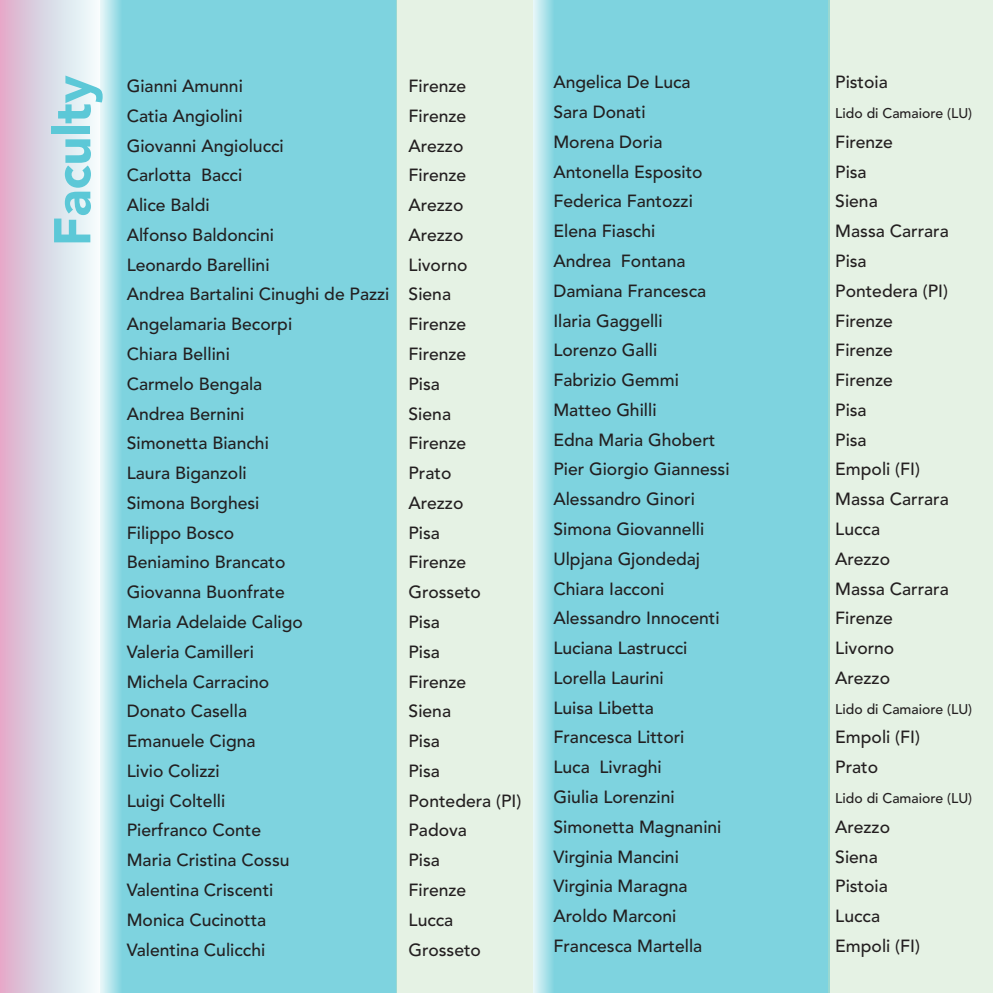
<style>
.page{position:relative;width:993px;height:993px;background:#fff}
.page>*{position:absolute;margin:0;border:0;box-sizing:border-box;transform-origin:0 0}
.t1{font:900 51.27px "Avenir LT Std";color:#5cc8d7}
.t2{font:500 17.5px/29.8px "Avenir LT Std";color:#231f20}
.t3{font:500 14px "Avenir LT Std";color:#231f20}
</style>
<div class="page">
<div style="left:532px;top:0;width:297px;height:992px;background:#7ed3df"></div>
<div style="left:828px;top:0;width:164px;height:992px;background:#e5f2e4"></div>
<svg style="left:532px;top:0;width:20px;height:992px;background:#c3e9eb"></svg>
<div style="left:100px;top:0;width:297px;height:992px;background:#7ed3df"></div>
<div style="left:396px;top:0;width:136px;height:992px;background:#e5f2e4"></div>
<svg style="left:102px;top:0;width:18px;height:992px;background:#b9e6ed"></svg>
<div style="left:0;top:0;width:102px;height:992px;background:linear-gradient(to right,#d8afcc,#eaffff)"></div>
<h1 class="t1" style="left:41px;top:246px;width:172px;rotate:-90deg">Faculty</h1>
<p class="t2" style="left:127px;top:71px;width:118px">Gianni Amunni</p>
<p class="t2" style="left:408px;top:71px;width:59px">Firenze</p>
<p class="t2" style="left:127px;top:101px;width:117px">Catia Angiolini</p>
<p class="t2" style="left:408px;top:101px;width:59px">Firenze</p>
<p class="t2" style="left:127px;top:131px;width:158px">Giovanni Angiolucci</p>
<p class="t2" style="left:408px;top:131px;width:56px">Arezzo</p>
<p class="t2" style="left:127px;top:161px;width:117px">Carlotta Bacci</p>
<p class="t2" style="left:408px;top:161px;width:59px">Firenze</p>
<p class="t2" style="left:127px;top:190px;width:84px">Alice Baldi</p>
<p class="t2" style="left:408px;top:190px;width:56px">Arezzo</p>
<p class="t2" style="left:127px;top:220px;width:149px">Alfonso Baldoncini</p>
<p class="t2" style="left:408px;top:220px;width:56px">Arezzo</p>
<p class="t2" style="left:127px;top:250px;width:144px">Leonardo Barellini</p>
<p class="t2" style="left:127px;top:250px;width:342px;text-indent:282px">Livorno<br>Andrea Bartalini Cinughi de Pazzi Siena<br>Angelamaria Becorpi</p>
<p class="t2" style="left:408px;top:309px;width:59px">Firenze</p>
<p class="t2" style="left:127px;top:339px;width:105px">Chiara Bellini</p>
<p class="t2" style="left:408px;top:339px;width:59px">Firenze</p>
<p class="t2" style="left:127px;top:369px;width:137px">Carmelo Bengala</p>
<p class="t2" style="left:408px;top:369px;width:33px">Pisa</p>
<p class="t2" style="left:127px;top:399px;width:119px">Andrea Bernini</p>
<p class="t2" style="left:408px;top:399px;width:44px">Siena</p>
<p class="t2" style="left:127px;top:428px;width:143px">Simonetta Bianchi</p>
<p class="t2" style="left:408px;top:428px;width:59px">Firenze</p>
<p class="t2" style="left:127px;top:458px;width:121px">Laura Biganzoli</p>
<p class="t2" style="left:408px;top:458px;width:44px">Prato</p>
<p class="t2" style="left:127px;top:488px;width:134px">Simona Borghesi</p>
<p class="t2" style="left:408px;top:488px;width:56px">Arezzo</p>
<p class="t2" style="left:127px;top:518px;width:109px">Filippo Bosco</p>
<p class="t2" style="left:408px;top:518px;width:33px">Pisa</p>
<p class="t2" style="left:127px;top:547px;width:160px">Beniamino Brancato</p>
<p class="t2" style="left:408px;top:547px;width:59px">Firenze</p>
<p class="t2" style="left:127px;top:577px;width:159px">Giovanna Buonfrate</p>
<p class="t2" style="left:408px;top:577px;width:74px">Grosseto</p>
<p class="t2" style="left:127px;top:607px;width:177px">Maria Adelaide Caligo</p>
<p class="t2" style="left:408px;top:607px;width:33px">Pisa</p>
<p class="t2" style="left:127px;top:637px;width:129px">Valeria Camilleri</p>
<p class="t2" style="left:408px;top:637px;width:33px">Pisa</p>
<p class="t2" style="left:127px;top:666px;width:144px">Michela Carracino</p>
<p class="t2" style="left:408px;top:666px;width:59px">Firenze</p>
<p class="t2" style="left:127px;top:696px;width:122px">Donato Casella</p>
<p class="t2" style="left:408px;top:696px;width:44px">Siena</p>
<p class="t2" style="left:127px;top:726px;width:130px">Emanuele Cigna</p>
<p class="t2" style="left:408px;top:726px;width:33px">Pisa</p>
<p class="t2" style="left:127px;top:756px;width:95px">Livio Colizzi</p>
<p class="t2" style="left:408px;top:756px;width:33px">Pisa</p>
<p class="t2" style="left:127px;top:785px;width:100px">Luigi Coltelli</p>
<p class="t2" style="left:408px;top:785px;width:114px">Pontedera (PI)</p>
<p class="t2" style="left:127px;top:815px;width:136px">Pierfranco Conte</p>
<p class="t2" style="left:408px;top:815px;width:60px">Padova</p>
<p class="t2" style="left:127px;top:845px;width:164px">Maria Cristina Cossu</p>
<p class="t2" style="left:408px;top:845px;width:33px">Pisa</p>
<p class="t2" style="left:127px;top:875px;width:148px">Valentina Criscenti</p>
<p class="t2" style="left:408px;top:875px;width:59px">Firenze</p>
<p class="t2" style="left:127px;top:904px;width:141px">Monica Cucinotta</p>
<p class="t2" style="left:408px;top:904px;width:46px">Lucca</p>
<p class="t2" style="left:127px;top:934px;width:140px">Valentina Culicchi</p>
<p class="t2" style="left:408px;top:934px;width:74px">Grosseto</p>
<p class="t2" style="left:553px;top:68px;width:139px">Angelica De Luca</p>
<p class="t2" style="left:835px;top:68px;width:54px">Pistoia</p>
<p class="t2" style="left:553px;top:98px;width:94px">Sara Donati</p>
<p class="t3" style="left:835px;top:105px;width:138px">Lido di Camaiore (LU)</p>
<p class="t2" style="left:553px;top:127px;width:110px">Morena Doria</p>
<p class="t2" style="left:835px;top:127px;width:59px">Firenze</p>
<p class="t2" style="left:553px;top:157px;width:151px">Antonella Esposito</p>
<p class="t2" style="left:835px;top:157px;width:33px">Pisa</p>
<p class="t2" style="left:553px;top:187px;width:141px">Federica Fantozzi</p>
<p class="t2" style="left:835px;top:187px;width:44px">Siena</p>
<p class="t2" style="left:553px;top:217px;width:103px">Elena Fiaschi</p>
<p class="t2" style="left:835px;top:217px;width:115px">Massa Carrara</p>
<p class="t2" style="left:553px;top:246px;width:133px">Andrea Fontana</p>
<p class="t2" style="left:835px;top:246px;width:33px">Pisa</p>
<p class="t2" style="left:553px;top:276px;width:154px">Damiana Francesca</p>
<p class="t2" style="left:835px;top:276px;width:114px">Pontedera (PI)</p>
<p class="t2" style="left:553px;top:306px;width:111px">Ilaria Gaggelli</p>
<p class="t2" style="left:835px;top:306px;width:59px">Firenze</p>
<p class="t2" style="left:553px;top:336px;width:105px">Lorenzo Galli</p>
<p class="t2" style="left:835px;top:336px;width:59px">Firenze</p>
<p class="t2" style="left:553px;top:365px;width:127px">Fabrizio Gemmi</p>
<p class="t2" style="left:835px;top:365px;width:59px">Firenze</p>
<p class="t2" style="left:553px;top:395px;width:105px">Matteo Ghilli</p>
<p class="t2" style="left:835px;top:395px;width:33px">Pisa</p>
<p class="t2" style="left:553px;top:425px;width:163px">Edna Maria Ghobert</p>
<p class="t2" style="left:835px;top:425px;width:33px">Pisa</p>
<p class="t2" style="left:553px;top:455px;width:177px">Pier Giorgio Giannessi</p>
<p class="t2" style="left:835px;top:455px;width:86px">Empoli (FI)</p>
<p class="t2" style="left:553px;top:484px;width:143px">Alessandro Ginori</p>
<p class="t2" style="left:835px;top:484px;width:115px">Massa Carrara</p>
<p class="t2" style="left:553px;top:514px;width:152px">Simona Giovannelli</p>
<p class="t2" style="left:835px;top:514px;width:46px">Lucca</p>
<p class="t2" style="left:553px;top:544px;width:148px">Ulpjana Gjondedaj</p>
<p class="t2" style="left:835px;top:544px;width:56px">Arezzo</p>
<p class="t2" style="left:553px;top:574px;width:112px">Chiara Iacconi</p>
<p class="t2" style="left:835px;top:574px;width:115px">Massa Carrara</p>
<p class="t2" style="left:553px;top:603px;width:168px">Alessandro Innocenti</p>
<p class="t2" style="left:835px;top:603px;width:59px">Firenze</p>
<p class="t2" style="left:553px;top:633px;width:135px">Luciana Lastrucci</p>
<p class="t2" style="left:835px;top:633px;width:61px">Livorno</p>
<p class="t2" style="left:553px;top:663px;width:112px">Lorella Laurini</p>
<p class="t2" style="left:835px;top:663px;width:56px">Arezzo</p>
<p class="t2" style="left:553px;top:693px;width:102px">Luisa Libetta</p>
<p class="t3" style="left:835px;top:700px;width:138px">Lido di Camaiore (LU)</p>
<p class="t2" style="left:553px;top:722px;width:132px">Francesca Littori</p>
<p class="t2" style="left:835px;top:722px;width:86px">Empoli (FI)</p>
<p class="t2" style="left:553px;top:752px;width:110px">Luca Livraghi</p>
<p class="t2" style="left:835px;top:752px;width:44px">Prato</p>
<p class="t2" style="left:553px;top:782px;width:123px">Giulia Lorenzini</p>
<p class="t3" style="left:835px;top:789px;width:138px">Lido di Camaiore (LU)</p>
<p class="t2" style="left:553px;top:812px;width:169px">Simonetta Magnanini</p>
<p class="t2" style="left:835px;top:812px;width:56px">Arezzo</p>
<p class="t2" style="left:553px;top:841px;width:127px">Virginia Mancini</p>
<p class="t2" style="left:835px;top:841px;width:44px">Siena</p>
<p class="t2" style="left:553px;top:871px;width:136px">Virginia Maragna</p>
<p class="t2" style="left:835px;top:871px;width:54px">Pistoia</p>
<p class="t2" style="left:553px;top:901px;width:124px">Aroldo Marconi</p>
<p class="t2" style="left:835px;top:901px;width:46px">Lucca</p>
<p class="t2" style="left:553px;top:931px;width:150px">Francesca Martella</p>
<p class="t2" style="left:835px;top:931px;width:86px">Empoli (FI)</p>
</div>
